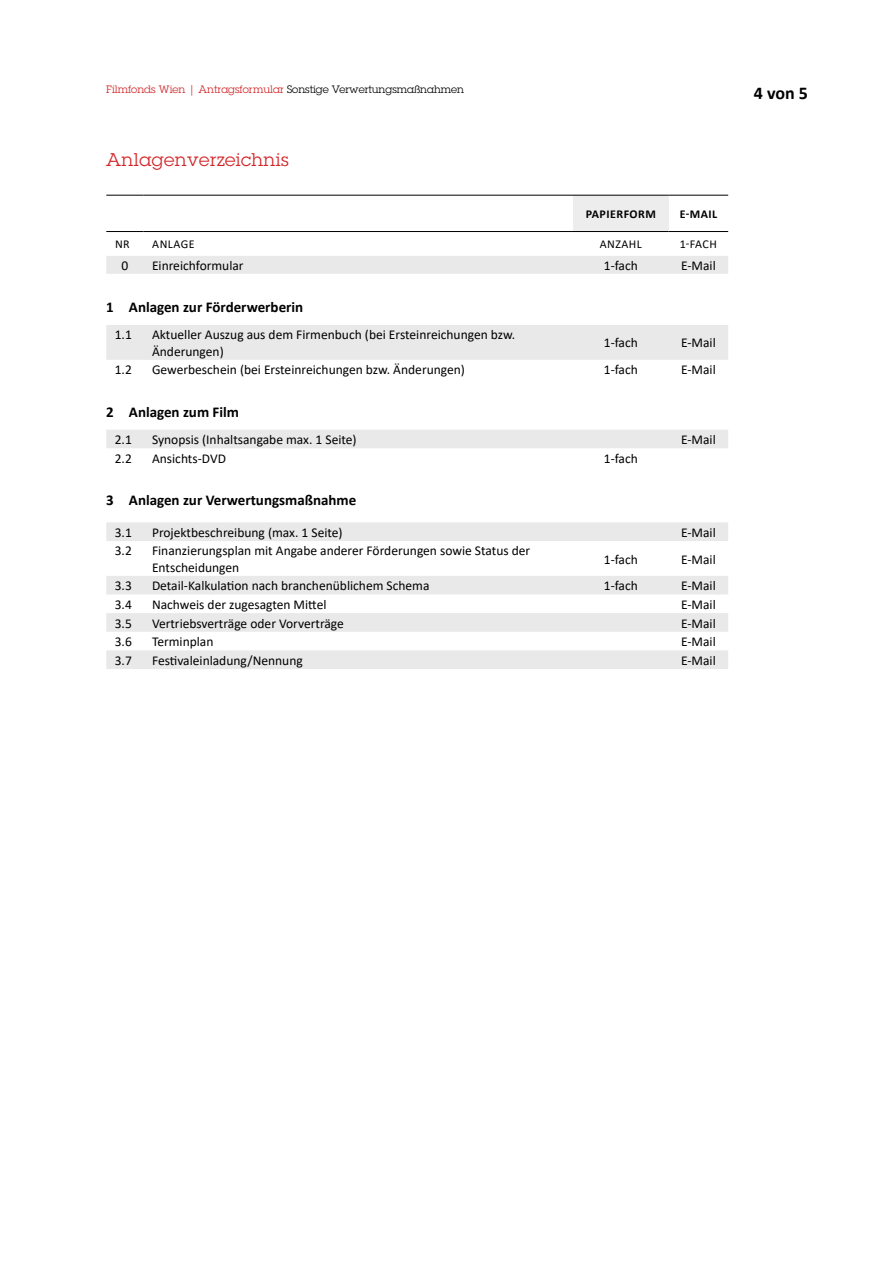
<style>
.page{position:relative;width:893px;height:1263px;background:#fff}
.page>*{position:absolute;margin:0;border:0;box-sizing:border-box;transform-origin:0 0}
.t1{font:18px "Lubalin Graph Std";letter-spacing:.025em;color:#d32427}
.t2{font:700 18px "Calibri";color:#000}
.t3{font:700 15px "Calibri";color:#000}
.t4{font:13.5px/16.2px "Calibri";color:#000}
.t5{font:12px "Calibri";letter-spacing:.04em;color:#000}
.t6{font:700 12px "Calibri";letter-spacing:.04em;color:#000}
.t7{font:10.5px "Lubalin Graph Std";color:#d32427}
.s1{color:#000}
</style>
<div class="page">
<div style="left:573px;top:195px;width:96px;height:36px;background:#ededed"></div>
<hr style="left:573px;top:195px;width:96px;height:1px;background:#000">
<hr style="left:106px;top:195px;width:38px;height:1px;background:#000">
<hr style="left:144px;top:195px;width:429px;height:1px;background:#000">
<hr style="left:669px;top:195px;width:59px;height:1px;background:#000">
<div style="left:106px;top:256px;width:622px;height:18px;background:#e9e9e9"></div>
<hr style="left:106px;top:231px;width:38px;height:1px;background:#000">
<hr style="left:144px;top:231px;width:429px;height:1px;background:#000">
<hr style="left:573px;top:231px;width:96px;height:1px;background:#000">
<hr style="left:669px;top:231px;width:59px;height:1px;background:#000">
<div style="left:106px;top:325px;width:622px;height:35px;background:#e9e9e9"></div>
<div style="left:106px;top:430px;width:622px;height:18px;background:#e9e9e9"></div>
<svg style="left:106px;top:522px;width:622px;height:147px;fill:#f1f1f1"></svg>
<p class="t7" style="left:106px;top:82px;width:359px">Filmfonds Wien | Antragsformular <span class="s1">Sonstige Verwertungsmaßnahmen</span></p>
<h1 class="t2" style="left:754px;top:80px;width:56px">4 von 5</h1>
<h1 class="t1" style="left:106px;top:148px;width:184px">Anlagenverzeichnis</h1>
<p class="t6" style="left:586px;top:205px;width:72px">PAPIERFORM</p>
<p class="t6" style="left:680px;top:205px;width:39px">E-MAIL</p>
<p class="t5" style="left:115px;top:236px;width:16px">NR</p>
<p class="t5" style="left:152px;top:236px;width:44px">ANLAGE</p>
<p class="t5" style="left:600px;top:236px;width:44px">ANZAHL</p>
<p class="t5" style="left:680px;top:236px;width:38px">1-FACH</p>
<p class="t4" style="left:121px;top:257px;width:8px">0</p>
<p class="t4" style="left:152px;top:257px;width:93px">Einreichformular</p>
<p class="t4" style="left:604px;top:257px;width:35px">1-fach</p>
<p class="t4" style="left:681px;top:257px;width:36px">E-Mail</p>
<p class="t3" style="left:106px;top:297px;width:198px">1 Anlagen zur Förderwerberin</p>
<p class="t4" style="left:115px;top:326px;width:19px">1.1</p>
<p class="t4" style="left:152px;top:326px;width:365px">Aktueller Auszug aus dem Firmenbuch (bei Ersteinreichungen bzw.<br>Änderungen)</p>
<p class="t4" style="left:604px;top:335px;width:35px">1-fach</p>
<p class="t4" style="left:681px;top:335px;width:36px">E-Mail</p>
<p class="t4" style="left:115px;top:361px;width:19px">1.2</p>
<p class="t4" style="left:152px;top:361px;width:315px">Gewerbeschein (bei Ersteinreichungen bzw. Änderungen)</p>
<p class="t4" style="left:604px;top:361px;width:35px">1-fach</p>
<p class="t4" style="left:681px;top:361px;width:36px">E-Mail</p>
<p class="t3" style="left:106px;top:401px;width:134px">2 Anlagen zum Film</p>
<p class="t4" style="left:115px;top:431px;width:19px">2.1</p>
<p class="t4" style="left:152px;top:431px;width:206px">Synopsis (Inhaltsangabe max. 1 Seite)</p>
<p class="t4" style="left:681px;top:431px;width:36px">E-Mail</p>
<p class="t4" style="left:115px;top:450px;width:19px">2.2</p>
<p class="t4" style="left:152px;top:450px;width:75px">Ansichts-DVD</p>
<p class="t4" style="left:604px;top:450px;width:35px">1-fach</p>
<p class="t3" style="left:106px;top:490px;width:252px">3 Anlagen zur Verwertungsmaßnahme</p>
<p class="t4" style="left:115px;top:524px;width:19px">3.1</p>
<p class="t4" style="left:152px;top:524px;width:192px">Projektbeschreibung (max. 1 Seite)</p>
<p class="t4" style="left:681px;top:524px;width:36px">E-Mail</p>
<p class="t4" style="left:115px;top:542px;width:19px">3.2</p>
<p class="t4" style="left:152px;top:542px;width:380px">Finanzierungsplan mit Angabe anderer Förderungen sowie Status der<br>Entscheidungen</p>
<p class="t4" style="left:604px;top:551px;width:35px">1-fach</p>
<p class="t4" style="left:681px;top:551px;width:36px">E-Mail</p>
<p class="t4" style="left:115px;top:577px;width:19px">3.3</p>
<p class="t4" style="left:152px;top:577px;width:279px">Detail-Kalkulation nach branchenüblichem Schema</p>
<p class="t4" style="left:604px;top:577px;width:35px">1-fach</p>
<p class="t4" style="left:681px;top:577px;width:36px">E-Mail</p>
<p class="t4" style="left:115px;top:596px;width:19px">3.4</p>
<p class="t4" style="left:152px;top:596px;width:176px">Nachweis der zugesagten Mittel</p>
<p class="t4" style="left:681px;top:596px;width:36px">E-Mail</p>
<p class="t4" style="left:115px;top:615px;width:19px">3.5</p>
<p class="t4" style="left:152px;top:615px;width:193px">Vertriebsverträge oder Vorverträge</p>
<p class="t4" style="left:681px;top:615px;width:36px">E-Mail</p>
<p class="t4" style="left:115px;top:633px;width:19px">3.6</p>
<p class="t4" style="left:152px;top:633px;width:63px">Terminplan</p>
<p class="t4" style="left:681px;top:633px;width:36px">E-Mail</p>
<p class="t4" style="left:115px;top:652px;width:19px">3.7</p>
<p class="t4" style="left:152px;top:652px;width:152px">Festivaleinladung/Nennung</p>
<p class="t4" style="left:681px;top:652px;width:36px">E-Mail</p>
</div>
